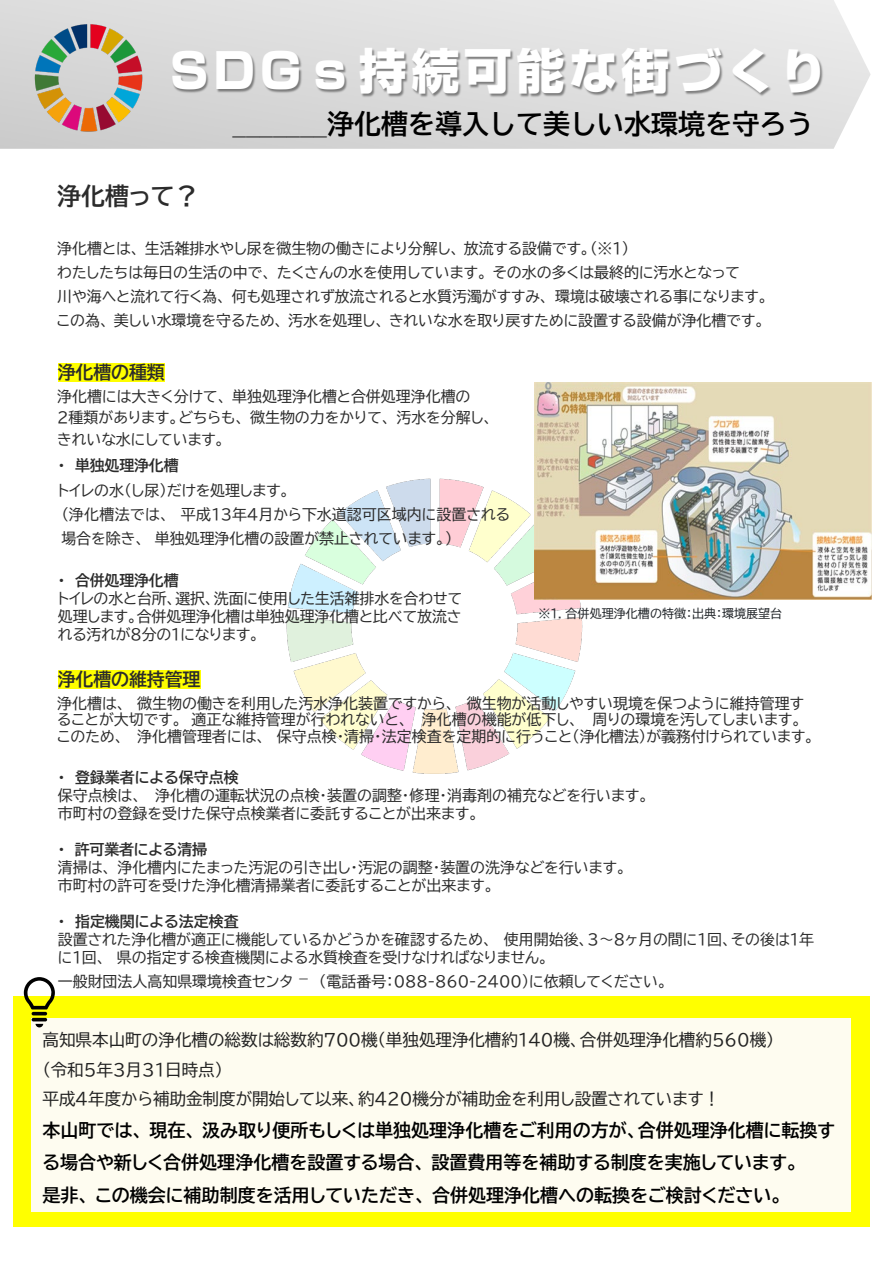
<style>
.page{position:relative;width:893px;height:1264px;background:#fff}
.page>*{position:absolute;margin:0;border:0;box-sizing:border-box;transform-origin:0 0}
.t1{font:800 48px "Shin Go Pro";letter-spacing:.095em;color:#fff}
.t2{font:27px "BIZ UD Gothic Bold";color:#000}
.t3{font:24px "BIZ UDP Gothic Bold";color:#2b2b2b}
.t4{font:18px/32.4px "BIZ UDP Gothic Bold";color:#000}
.t5{font:18px "BIZ UDP Gothic Bold";letter-spacing:-.01em;color:#2b2b2b}
.t6{font:16.5px "BIZ UDP Gothic";color:#222}
.t7{font:15px/16.8px "BIZ UDP Gothic";color:#2b2b2b}
.t8{font:15px "BIZ UDP Gothic Bold";letter-spacing:-.01em;color:#2b2b2b}
.t9{font:12px "BIZ UDP Gothic";color:#212529}
</style>
<div class="page">
<img style="left:194px;top:478px;width:480px;height:296px">
<svg style="left:0;top:0;width:870px;height:149px;background:#e1e1e1"></svg>
<img style="left:175px;top:25px;width:101px;height:107px">
<img style="left:276px;top:25px;width:584px;height:107px">
<div style="left:58px;top:363px;width:107px;height:18px;background:#ff0"></div>
<div style="left:58px;top:670px;width:142px;height:18px;background:#ff0"></div>
<img style="left:534px;top:382px;width:337px;height:217px">
<img style="left:1px;top:0;width:174px;height:149px">
<div style="left:13px;top:996px;width:856px;height:230px;background:#ff0"></div>
<div style="left:32px;top:1017px;width:819px;height:194px;background:#fefcf0"></div>
<svg style="left:32px;top:1011px;width:15px;height:4px"></svg>
<svg style="left:32px;top:1017px;width:15px;height:4px"></svg>
<svg style="left:35px;top:1023px;width:8px;height:4px"></svg>
<svg style="left:24px;top:977px;width:31px;height:32px"></svg>
<p class="t1" style="left:170px;top:33px;width:659px">SDGｓ持続可能な街づくり</p>
<p class="t2" style="left:232px;top:110px;width:582px">_______浄化槽を導入して美しい水環境を守ろう</p>
<p class="t3" style="left:57px;top:183px;width:143px">浄化槽って？</p>
<p class="t7" style="left:57px;top:240px;width:573px">浄化槽とは、生活雑排水やし尿を微生物の働きにより分解し、放流する設備です。(※１)</p>
<p class="t7" style="left:57px;top:264px;width:684px">わたしたちは毎日の生活の中で、たくさんの水を使用しています。その水の多くは最終的に汚水となって</p>
<p class="t7" style="left:57px;top:288px;width:712px">川や海へと流れて行く為、何も処理されず放流されると水質汚濁がすすみ、環境は破壊される事になります。</p>
<p class="t7" style="left:57px;top:312px;width:709px">この為、美しい水環境を守るため、汚水を処理し、きれいな水を取り戻すために設置する設備が浄化槽です。</p>
<p class="t5" style="left:58px;top:363px;width:109px">浄化槽の種類</p>
<p class="t7" style="left:57px;top:387px;width:415px">浄化槽には大きく分けて、単独処理浄化槽と合併処理浄化槽の</p>
<p class="t7" style="left:57px;top:409px;width:437px">2種類があります。どちらも、微生物の力をかりて、汚水を分解し、</p>
<p class="t7" style="left:57px;top:431px;width:169px">きれいな水にしています。</p>
<p class="t8" style="left:58px;top:457px;width:122px">・ 単独処理浄化槽</p>
<p class="t7" style="left:58px;top:482px;width:233px">トイレの水（し尿）だけを処理します。</p>
<p class="t7" style="left:61px;top:506px;width:450px">（浄化槽法では、 平成13年4月から下水道認可区域内に設置される</p>
<p class="t7" style="left:61px;top:530px;width:392px">場合を除き、 単独処理浄化槽の設置が禁止されています。)</p>
<p class="t8" style="left:58px;top:573px;width:122px">・ 合併処理浄化槽</p>
<p class="t7" style="left:58px;top:590px;width:406px">トイレの水と台所、選択、洗面に使用した生活雑排水を合わせて</p>
<p class="t7" style="left:58px;top:608px;width:405px">処理します。合併処理浄化槽は単独処理浄化槽と比べて放流さ</p>
<p class="t7" style="left:58px;top:626px;width:203px">れる汚れが８分の１になります。</p>
<p class="t5" style="left:58px;top:669px;width:144px">浄化槽の維持管理</p>
<p class="t7" style="left:57px;top:694px;width:758px">浄化槽は、 微生物の働きを利用した汚水浄化装置ですから、 微生物が活動しやすい現境を保つように維持管理することが大切です。 適正な維持管理が行われないと、 浄化槽の機能が低下し、 周りの環境を汚してしまいます。このため、 浄化槽管理者には、 保守点検・清掃・法定検査を定期的に行うこと（浄化槽法）が義務付けられています。</p>
<p class="t8" style="left:58px;top:769px;width:182px">・ 登録業者による保守点検</p>
<p class="t7" style="left:58px;top:786px;width:592px">保守点検は、 浄化槽の運転状況の点検・装置の調整・修理・消毒剤の補充などを行います。</p>
<p class="t7" style="left:58px;top:804px;width:422px">市町村の登録を受けた保守点検業者に委託することが出来ます。</p>
<p class="t8" style="left:58px;top:841px;width:151px">・ 許可業者による清掃</p>
<p class="t7" style="left:58px;top:858px;width:569px">清掃は、浄化槽内にたまった汚泥の引き出し・汚泥の調整・装置の洗浄などを行います。</p>
<p class="t7" style="left:58px;top:876px;width:437px">市町村の許可を受けた浄化槽清掃業者に委託することが出来ます。</p>
<p class="t8" style="left:58px;top:913px;width:182px">・ 指定機関による法定検査</p>
<p class="t7" style="left:58px;top:930px;width:757px;line-height:18px">設置された浄化槽が適正に機能しているかどうかを確認するため、 使用開始後、3～8ヶ月の間に1回、その後は1年に1回、 県の指定する検査機関による水質検査を受けなければなりません。</p>
<p class="t7" style="left:58px;top:972px;width:611px">一般財団法人高知県環境検査センタ<sup>ー</sup> （電話番号：088-860-2400)に依頼してください。</p>
<p class="t9" style="left:538px;top:607px;width:245px">※1. 合併処理浄化槽の特徴：出典：環境展望台</p>
<p class="t6" style="left:42px;top:1030px;width:733px">高知県本山町の浄化槽の総数は総数約７００機（単独処理浄化槽約１４0機、合併処理浄化槽約５６０機）</p>
<p class="t6" style="left:42px;top:1060px;width:182px">（令和5年3月31日時点）</p>
<p class="t6" style="left:42px;top:1090px;width:679px">平成４年度から補助金制度が開始して以来、約４２０機分が補助金を利用し設置されています！</p>
<p class="t4" style="left:42px;top:1113px;width:794px">本山町では、現在、汲み取り便所もしくは単独処理浄化槽をご利用の方が、合併処理浄化槽に転換する場合や新しく合併処理浄化槽を設置する場合、設置費用等を補助する制度を実施しています。</p>
<p class="t4" style="left:42px;top:1178px;width:741px">是非、この機会に補助制度を活用していただき、合併処理浄化槽への転換をご検討ください。</p>
</div>
